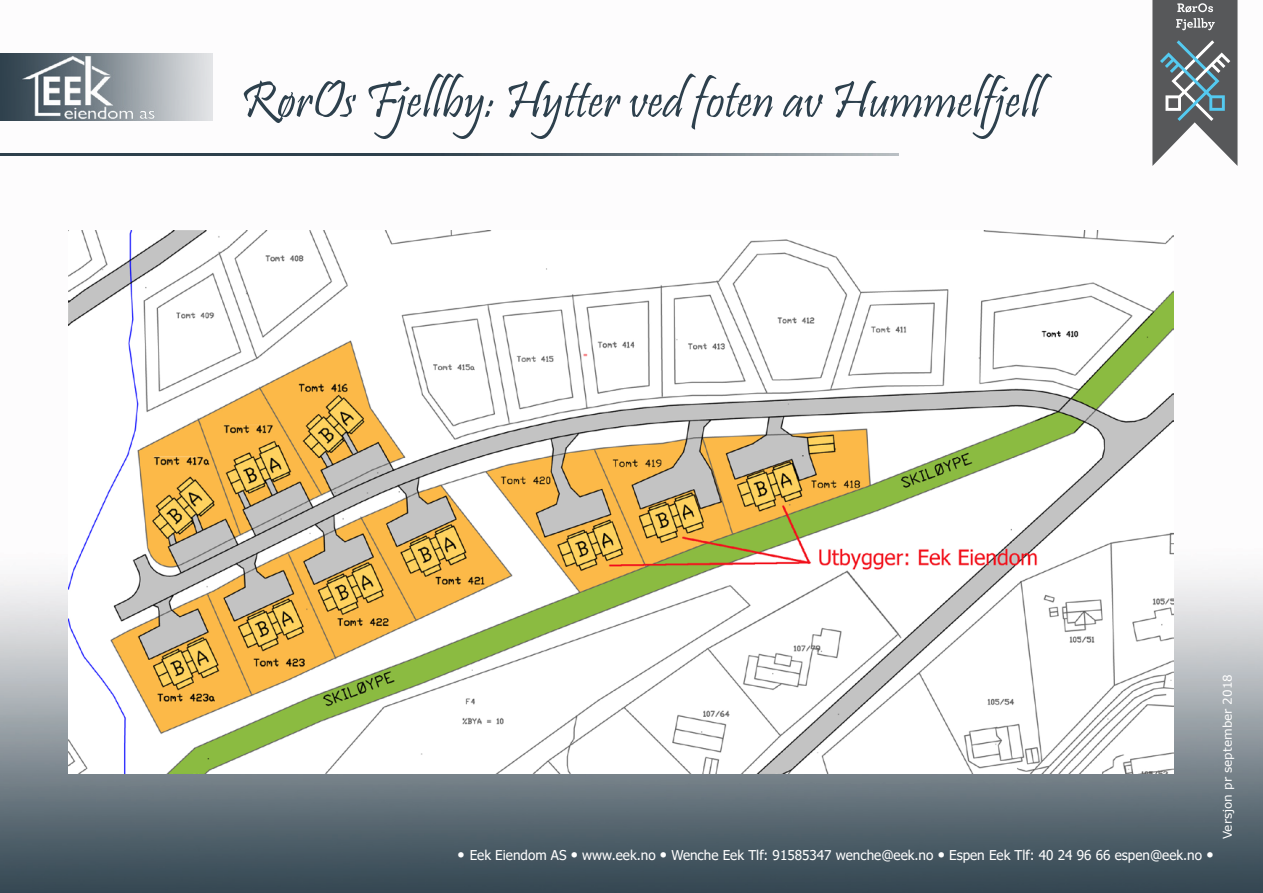
<style>
.page{position:relative;width:1263px;height:893px;background:#fff}
.page>*{position:absolute;margin:0;border:0;box-sizing:border-box;transform-origin:0 0}
.t1{font:52.5px "Pristina";color:#2d404d}
.t2{font:13.5px "Tahoma";color:#fff}
.t3{font:12px "Verdana";color:#fff}
.s1{font-size:15.75px}
</style>
<div class="page">
<img style="left:0;top:0;width:1263px;height:893px">
<img style="left:0;top:53px;width:213px;height:68px">
<img style="left:0;top:153px;width:898px;height:2px">
<img style="left:68px;top:231px;width:1106px;height:542px">
<svg style="left:1152px;top:0;width:85px;height:166px"></svg>
<p class="t1" style="left:240px;top:71px;width:801px">RørOs Fjellby: Hytter ved foten av Hummelfjell</p>
<p class="t2" style="left:458px;top:846px;width:757px"><span class="s1">•</span> Eek Eiendom AS <span class="s1">•</span> www.eek.no <span class="s1">•</span> Wenche Eek Tlf: 91585347 wenche@eek.no <span class="s1">•</span> Espen Eek Tlf: 40 24 96 66 espen@eek.no <span class="s1">•</span></p>
<p class="t3" style="left:1219px;top:839px;width:167px;rotate:-90deg">Versjon pr september 2018</p>
</div>
